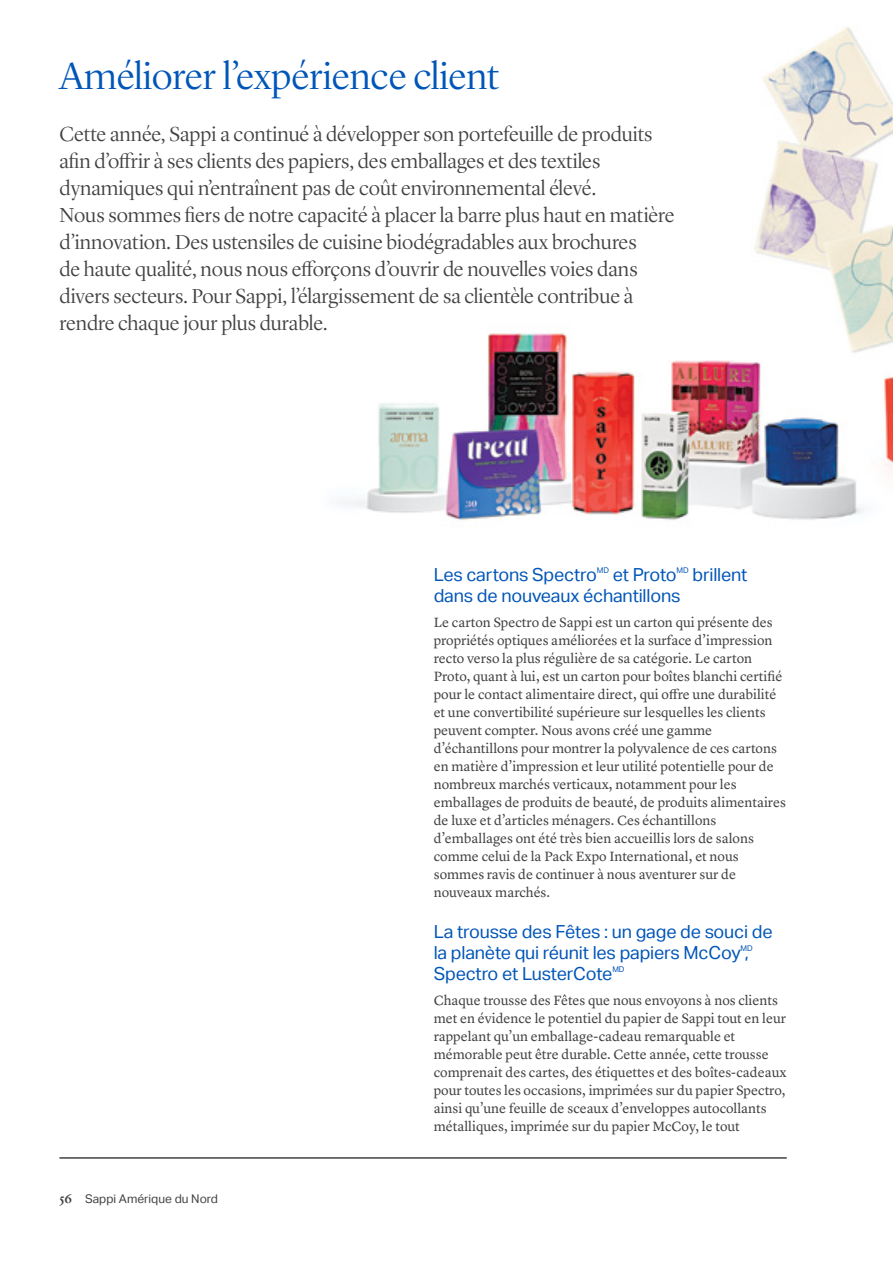
<style>
.page{position:relative;width:893px;height:1263px;background:#fff}
.page>*{position:absolute;margin:0;border:0;box-sizing:border-box;transform-origin:0 0}
.t1{font:300 39px "Lyon Display";color:#0055b8}
.t2{font:300 21px/27px "Lyon Display";color:#414042}
.t3{font:18px/21px "Aktiv Grotesk";letter-spacing:-.01em;color:#0055b8}
.t4{font:13.95px/18px "Lyon Text";color:#414042}
.t5{font:12px "Aktiv Grotesk";color:#414042}
.t6{font:7.8px "Aktiv Grotesk";letter-spacing:-.01em;color:#0055b8}
.s1{font-family:"Lyon Display";font-weight:500;font-size:12.75px}
</style>
<div class="page">
<img style="left:343px;top:27px;width:550px;height:494px">
<hr style="left:60px;top:1158px;width:727px;height:1px;background:#414042">
<h1 class="t1" style="left:60px;top:48px;width:441px">Améliorer l’expérience client</h1>
<p class="t2" style="left:60px;top:119px;width:616px">Cette année, Sappi a continué à développer son portefeuille de produits afin d’offrir à ses clients des papiers, des emballages et des textiles dynamiques qui n’entraînent pas de coût environnemental élevé.<br>Nous sommes fiers de notre capacité à placer la barre plus haut en matière d’innovation. Des ustensiles de cuisine biodégradables aux brochures<br>de haute qualité, nous nous efforçons d’ouvrir de nouvelles voies dans divers secteurs. Pour Sappi, l’élargissement de sa clientèle contribue à rendre chaque jour plus durable.</p>
<p class="t3" style="left:434px;top:564px;width:165px">Les cartons Spectro</p>
<p class="t6" style="left:597px;top:566px;width:14px">MD</p>
<p class="t3" style="left:613px;top:564px;width:66px">et Proto</p>
<p class="t6" style="left:676px;top:566px;width:14px">MD</p>
<p class="t3" style="left:692px;top:564px;width:56px">brillent</p>
<p class="t3" style="left:434px;top:585px;width:248px">dans de nouveaux échantillons</p>
<p class="t4" style="left:434px;top:612px;width:354px">Le carton Spectro de Sappi est un carton qui présente des propriétés optiques améliorées et la surface d’impression recto verso la plus régulière de sa catégorie. Le carton Proto, quant à lui, est un carton pour boîtes blanchi certifié pour le contact alimentaire direct, qui offre une durabilité et une convertibilité supérieure sur lesquelles les clients peuvent compter. Nous avons créé une gamme d’échantillons pour montrer la polyvalence de ces cartons en matière d’impression et leur utilité potentielle pour de nombreux marchés verticaux, notamment pour les emballages de produits de beauté, de produits alimentaires de luxe et d’articles ménagers. Ces échantillons d’emballages ont été très bien accueillis lors de salons comme celui de la Pack Expo International, et nous sommes ravis de continuer à nous aventurer sur de nouveaux marchés.</p>
<p class="t3" style="left:434px;top:921px;width:340px">La trousse des Fêtes : un gage de souci de la planète qui réunit les papiers McCoy ,</p>
<p class="t6" style="left:741px;top:944px;width:14px">MD</p>
<p class="t5" style="left:60px;top:1192px;width:160px"><span class="s1">56</span> Sappi Amérique du Nord</p>
<p class="t3" style="left:434px;top:963px;width:180px">Spectro et LusterCote</p>
<p class="t6" style="left:612px;top:965px;width:14px">MD</p>
<p class="t4" style="left:434px;top:990px;width:354px">Chaque trousse des Fêtes que nous envoyons à nos clients met en évidence le potentiel du papier de Sappi tout en leur rappelant qu’un emballage-cadeau remarquable et mémorable peut être durable. Cette année, cette trousse comprenait des cartes, des étiquettes et des boîtes-cadeaux pour toutes les occasions, imprimées sur du papier Spectro, ainsi qu’une feuille de sceaux d’enveloppes autocollants métalliques, imprimée sur du papier McCoy, le tout</p>
</div>
